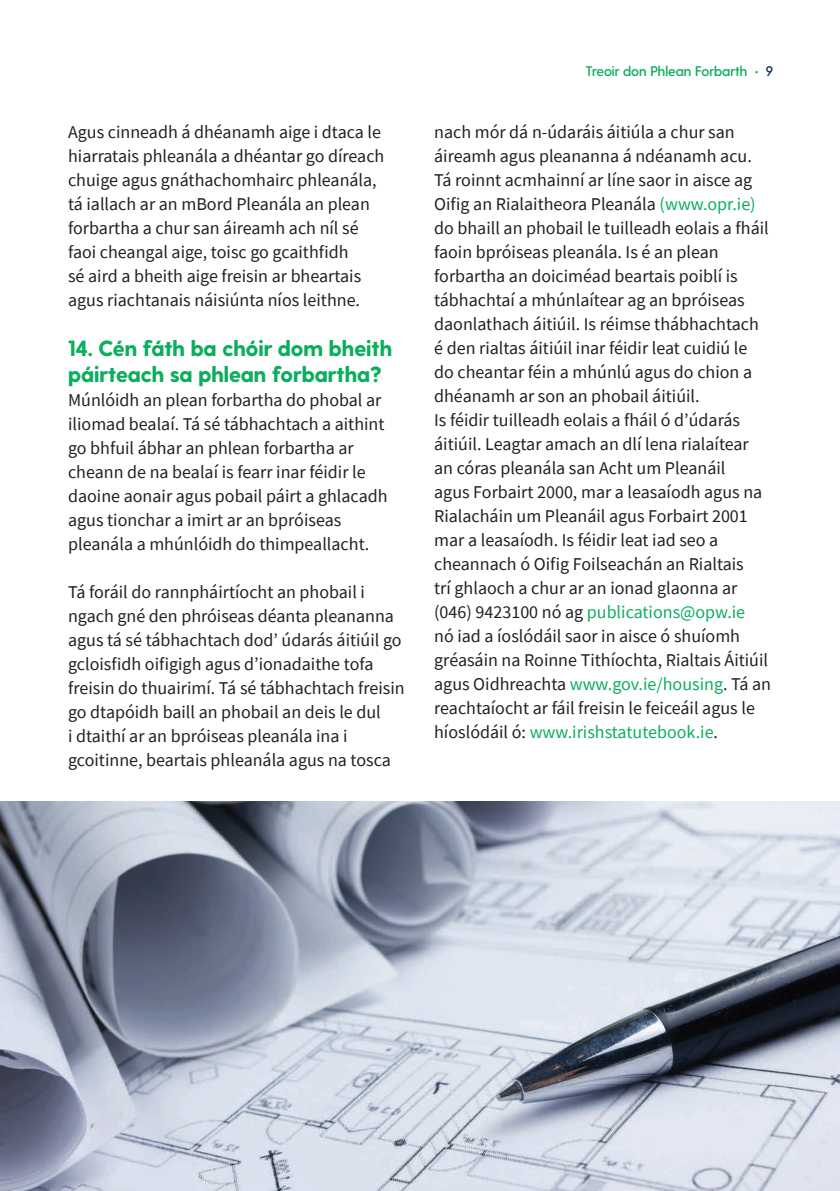
<style>
.page{position:relative;width:840px;height:1191px;background:#fff}
.page>*{position:absolute;margin:0;border:0;box-sizing:border-box;transform-origin:0 0}
.t1{font:800 22px/26px "Greycliff CF";color:#0bae5d}
.t2{font:18px/24px "Source Sans Pro";color:#231f20}
.t3{font:600 14px "Greycliff CF";color:#0bae5d}
.s1{color:#093153}
.s2{color:#0bae5d}
</style>
<div class="page">
<img style="left:0;top:801px;width:839px;height:390px">
<p class="t2" style="left:68px;top:120px;width:317px">Agus cinneadh á dhéanamh aige i dtaca le hiarratais phleanála a dhéantar go díreach chuige agus gnáthachomhairc phleanála, tá iallach ar an mBord Pleanála an plean forbartha a chur san áireamh ach níl sé faoi cheangal aige, toisc go gcaithfidh<br>sé aird a bheith aige freisin ar bheartais agus riachtanais náisiúnta níos leithne.</p>
<p class="t1" style="left:68px;top:336px;width:325px">14. Cén fáth ba chóir dom bheith páirteach sa phlean forbartha?</p>
<p class="t2" style="left:68px;top:388px;width:321px">Múnlóidh an plean forbartha do phobal ar iliomad bealaí. Tá sé tábhachtach a aithint go bhfuil ábhar an phlean forbartha ar cheann de na bealaí is fearr inar féidir le daoine aonair agus pobail páirt a ghlacadh agus tionchar a imirt ar an bpróiseas pleanála a mhúnlóidh do thimpeallacht.</p>
<p class="t2" style="left:68px;top:580px;width:338px">Tá foráil do rannpháirtíocht an phobail i ngach gné den phróiseas déanta pleananna agus tá sé tábhachtach dod’ údarás áitiúil go gcloisfidh oifigigh agus d’ionadaithe tofa freisin do thuairimí. Tá sé tábhachtach freisin go dtapóidh baill an phobail an deis le dul<br>i dtaithí ar an bpróiseas pleanála ina i gcoitinne, beartais phleanála agus na tosca</p>
<p class="t3" style="left:585px;top:63px;width:189px">Treoir don Phlean Forbarth • <span class="s1">9</span></p>
<p class="t2" style="left:434px;top:120px;width:338px">nach mór dá n-údaráis áitiúla a chur san áireamh agus pleananna á ndéanamh acu.<br>Tá roinnt acmhainní ar líne saor in aisce ag Oifig an Rialaitheora Pleanála <span class="s2">(www.opr.ie) </span>do bhaill an phobail le tuilleadh eolais a fháil faoin bpróiseas pleanála. Is é an plean forbartha an doiciméad beartais poiblí is tábhachtaí a mhúnlaítear ag an bpróiseas daonlathach áitiúil. Is réimse thábhachtach é den rialtas áitiúil inar féidir leat cuidiú le do cheantar féin a mhúnlú agus do chion a dhéanamh ar son an phobail áitiúil.<br>Is féidir tuilleadh eolais a fháil ó d’údarás áitiúil. Leagtar amach an dlí lena rialaítear an córas pleanála san Acht um Pleanáil<br>agus Forbairt 2000, mar a leasaíodh agus na Rialacháin um Pleanáil agus Forbairt 2001 mar a leasaíodh. Is féidir leat iad seo a cheannach ó Oifig Foilseachán an Rialtais<br>trí ghlaoch a chur ar an ionad glaonna ar (046) 9423100 nó ag <span class="s2">publications@opw.ie<br></span>nó iad a íoslódáil saor in aisce ó shuíomh gréasáin na Roinne Tithíochta, Rialtais Áitiúil agus Oidhreachta <span class="s2">www.gov.ie/housing</span>. Tá an reachtaíocht ar fáil freisin le feiceáil agus le híoslódáil ó: <span class="s2">www.irishstatutebook.ie</span>.</p>
</div>
